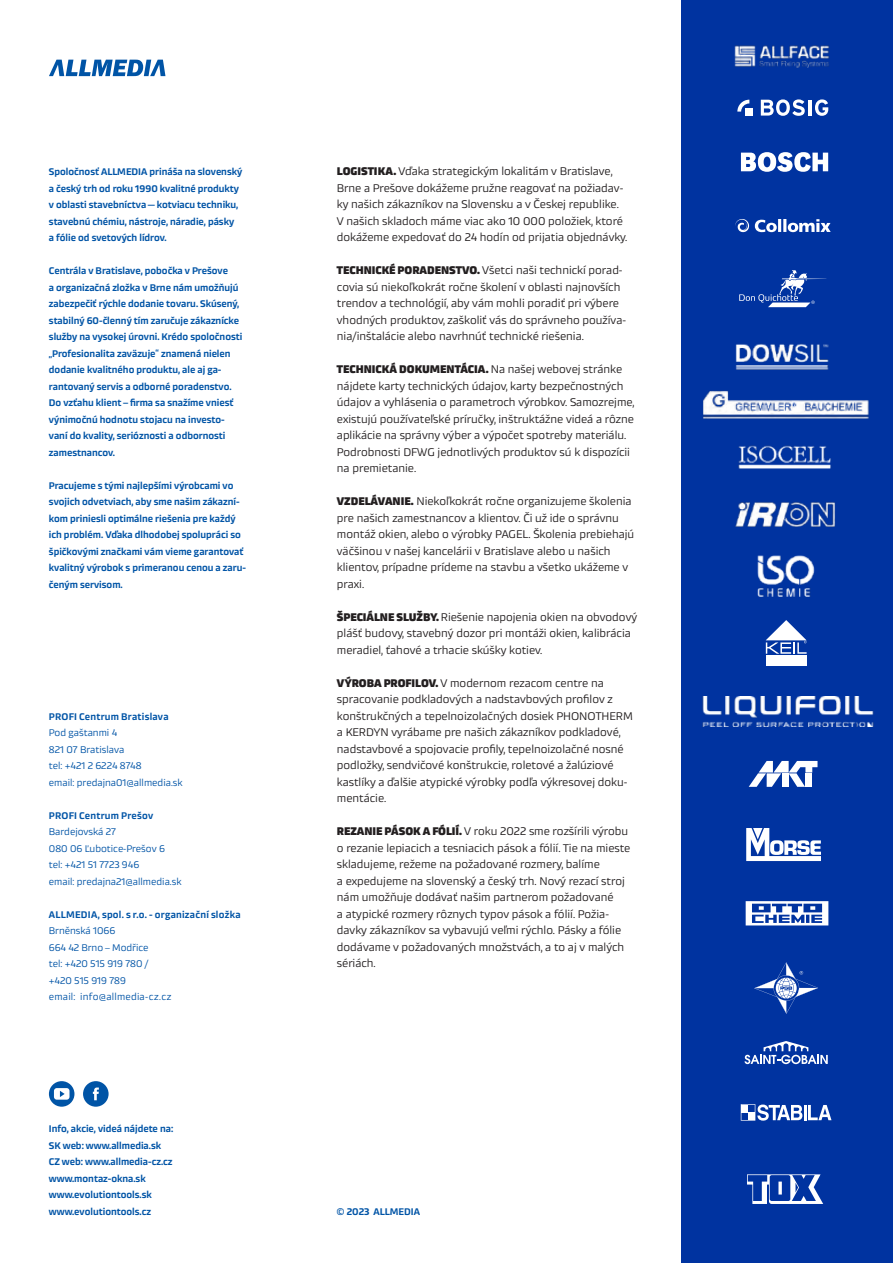
<style>
.page{position:relative;width:893px;height:1263px;background:#fff}
.page>*{position:absolute;margin:0;border:0;box-sizing:border-box;transform-origin:0 0}
.t1{font:11.25px/16.5px "Akceler A";color:#231f20}
.t2{font:500 9.75px/16.5px "Akceler A";color:#0054a6}
.t3{font:9.75px/16.5px "Akceler A";color:#0054a6}
.t4{font:500 9.75px "Akceler A";letter-spacing:.025em;color:#0054a6}
.t5{font:500 9.75px "Akceler A";letter-spacing:.03em;color:#0054a6}
.s1{font-weight:700}
</style>
<div class="page">
<svg style="left:49px;top:1081px;width:25px;height:26px"></svg>
<svg style="left:83px;top:1081px;width:26px;height:26px"></svg>
<svg style="left:49px;top:60px;width:116px;height:16px"></svg>
<div style="left:682px;top:0;width:211px;height:1263px;background:#0033a0"></div>
<img style="left:702px;top:696px;width:172px;height:30px">
<svg style="left:737px;top:100px;width:12px;height:12px"></svg>
<div style="left:746px;top:108px;width:7px;height:8px;background:#fff"></div>
<svg style="left:761px;top:99px;width:44px;height:17px"></svg>
<hr style="left:808px;top:100px;width:3px;height:16px;background:#fff">
<svg style="left:815px;top:99px;width:13px;height:17px"></svg>
<svg style="left:741px;top:152px;width:87px;height:20px"></svg>
<svg style="left:739px;top:270px;width:87px;height:37px"></svg>
<svg style="left:755px;top:219px;width:76px;height:13px"></svg>
<svg style="left:735px;top:219px;width:14px;height:14px"></svg>
<img style="left:757px;top:555px;width:58px;height:41px">
<svg style="left:749px;top:761px;width:68px;height:26px"></svg>
<svg style="left:746px;top:828px;width:75px;height:33px"></svg>
<svg style="left:746px;top:901px;width:82px;height:24px"></svg>
<svg style="left:754px;top:962px;width:64px;height:52px"></svg>
<svg style="left:744px;top:1041px;width:84px;height:23px"></svg>
<div style="left:766px;top:655px;width:41px;height:11px;background:#fff"></div>
<svg style="left:766px;top:620px;width:41px;height:34px"></svg>
<svg style="left:747px;top:1174px;width:76px;height:30px"></svg>
<svg style="left:741px;top:1104px;width:90px;height:16px"></svg>
<img style="left:735px;top:45px;width:95px;height:23px">
<img style="left:738px;top:445px;width:93px;height:24px">
<img style="left:703px;top:391px;width:166px;height:28px">
<img style="left:735px;top:502px;width:100px;height:25px">
<img style="left:735px;top:343px;width:94px;height:27px">
<p class="t2" style="left:49px;top:164px;width:195px">Spoločnosť ALLMEDIA prináša na slovenský a český trh od roku 1990 kvalitné produkty v oblasti stavebníctva — kotviacu techniku, stavebnú chémiu, nástroje, náradie, pásky<br>a fólie od svetových lídrov.</p>
<p class="t2" style="left:49px;top:263px;width:195px">Centrála v Bratislave, pobočka v Prešove<br>a organizačná zložka v Brne nám umožňujú zabezpečiť rýchle dodanie tovaru. Skúsený, stabilný 60-členný tím zaručuje zákaznícke služby na vysokej úrovni. Krédo spoločnosti „Profesionalita zaväzuje“ znamená nielen dodanie kvalitného produktu, ale aj ga&shy;rantovaný servis a odborné poradenstvo.<br>Do vzťahu klient – firma sa snažíme vniesť výnimočnú hodnotu stojacu na investo&shy;vaní do kvality, serióznosti a odbornosti zamestnancov.</p>
<p class="t2" style="left:49px;top:478px;width:199px">Pracujeme s tými najlepšími výrobcami vo svojich odvetviach, aby sme našim zákazní&shy;kom priniesli optimálne riešenia pre každý ich problém. Vďaka dlhodobej spolupráci so špičkovými značkami vám vieme garantovať kvalitný výrobok s primeranou cenou a zaru&shy;čeným servisom.</p>
<p class="t4" style="left:49px;top:712px;width:121px">PROFI Centrum Bratislava</p>
<p class="t3" style="left:49px;top:725px;width:135px">Pod gaštanmi 4<br>821 07 Bratislava<br>tel: +421 2 6224 8748<br>email: predajna01@allmedia.sk</p>
<p class="t5" style="left:49px;top:811px;width:106px">PROFI Centrum Prešov</p>
<p class="t3" style="left:49px;top:824px;width:134px">Bardejovská 27<br>080 06 Ľubotice-Prešov 6<br>tel: +421 51 7723 946<br>email: predajna21@allmedia.sk</p>
<p class="t4" style="left:49px;top:910px;width:193px">ALLMEDIA, spol. s r.o. - organizační složka</p>
<p class="t3" style="left:49px;top:923px;width:124px">Brněnská 1066<br>664 42 Brno – Modřice<br>tel: +420 515 919 780 / +420 515 919 789<br>email: info@allmedia-cz.cz</p>
<p class="t2" style="left:49px;top:1121px;width:126px">Info, akcie, videá nájdete na:<br>SK web: www.allmedia.sk<br>CZ web: www.allmedia-cz.cz www.montaz-okna.sk www.evolutiontools.sk www.evolutiontools.cz</p>
<p class="t1" style="left:337px;top:164px;width:292px"><span class="s1">LOGISTIKA.</span> Vďaka strategickým lokalitám v Bratislave, Brne a Prešove dokážeme pružne reagovať na požiadav&shy;ky našich zákazníkov na Slovensku a v Českej republike.<br>V našich skladoch máme viac ako 10 000 položiek, ktoré dokážeme expedovať do 24 hodín od prijatia objednávky.</p>
<p class="t1" style="left:337px;top:263px;width:291px"><span class="s1">TECHNICKÉ PORADENSTVO.</span> Všetci naši technickí porad&shy;covia sú niekoľkokrát ročne školení v oblasti najnovších trendov a technológií, aby vám mohli poradiť pri výbere vhodných produktov, zaškoliť vás do správneho používa&shy;nia/inštalácie alebo navrhnúť technické riešenia.</p>
<p class="t1" style="left:337px;top:362px;width:299px"><span class="s1">TECHNICKÁ DOKUMENTÁCIA.</span> Na našej webovej stránke nájdete karty technických údajov, karty bezpečnostných údajov a vyhlásenia o parametroch výrobkov. Samozrejme, existujú používateľské príručky, inštruktážne videá a rôzne aplikácie na správny výber a výpočet spotreby materiálu.<br>Podrobnosti DFWG jednotlivých produktov sú k dispozícii na premietanie.</p>
<p class="t1" style="left:337px;top:494px;width:299px"><span class="s1">VZDELÁVANIE.</span> Niekoľkokrát ročne organizujeme školenia pre našich zamestnancov a klientov. Či už ide o správnu montáž okien, alebo o výrobky PAGEL. Školenia prebiehajú väčšinou v našej kancelárii v Bratislave alebo u našich klientov, prípadne prídeme na stavbu a všetko ukážeme v praxi.</p>
<p class="t1" style="left:337px;top:610px;width:302px"><span class="s1">ŠPECIÁLNE SLUŽBY.</span> Riešenie napojenia okien na obvodový plášť budovy, stavebný dozor pri montáži okien, kalibrácia meradiel, ťahové a trhacie skúšky kotiev.</p>
<p class="t1" style="left:337px;top:676px;width:297px"><span class="s1">VÝROBA PROFILOV.</span> V modernom rezacom centre na spracovanie podkladových a nadstavbových profilov z konštrukčných a tepelnoizolačných dosiek PHONOTHERM a KERDYN vyrábame pre našich zákazníkov podkladové, nadstavbové a spojovacie profily, tepelnoizolačné nosné podložky, sendvičové konštrukcie, roletové a žalúziové kastlíky a ďalšie atypické výrobky podľa výkresovej doku&shy;mentácie.</p>
<p class="t1" style="left:337px;top:824px;width:295px"><span class="s1">REZANIE PÁSOK A FÓLIÍ.</span> V roku 2022 sme rozšírili výrobu o rezanie lepiacich a tesniacich pások a fólií. Tie na mieste skladujeme, režeme na požadované rozmery, balíme<br>a expedujeme na slovenský a český trh. Nový rezací stroj nám umožňuje dodávať našim partnerom požadované<br>a atypické rozmery rôznych typov pások a fólií. Požia&shy;davky zákazníkov sa vybavujú veľmi rýchlo. Pásky a fólie dodávame v požadovaných množstvách, a to aj v malých sériách.</p>
<p class="t2" style="left:337px;top:1204px;width:85px">© 2023 ALLMEDIA</p>
</div>
